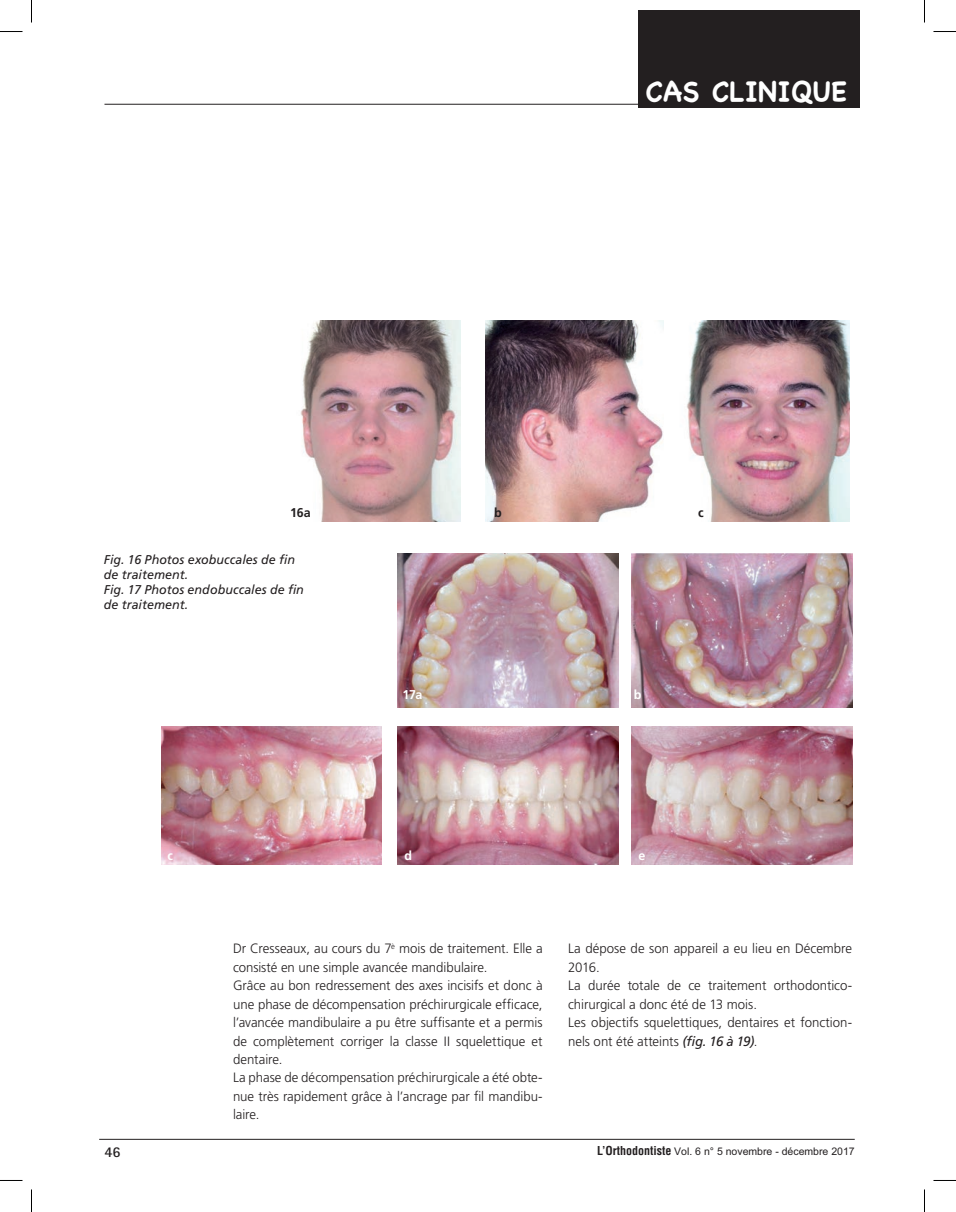
<style>
.page{position:relative;width:956px;height:1212px;background:#fff}
.page>*{position:absolute;margin:0;border:0;box-sizing:border-box;transform-origin:0 0}
.t1{font:700 28.5px "Chalkboard";letter-spacing:.005em;color:#fff}
.t2{font:700 15px "Rotis Sans Serif";color:#231f20}
.t3{font:300 13.5px/18.5px "Frutiger";color:#231f20}
.t4{font:italic 12.75px/15px "Frutiger";letter-spacing:.005em;color:#231f20}
.t5{font:700 12.75px "Frutiger";color:#fff}
.t6{font:700 12.75px "Frutiger";color:#231f20}
.t7{font:10.5px "M Arial";color:#231f20}
.s1{font-weight:400;font-style:italic}
.s2{font-family:"Helvetica";font-weight:700;font-stretch:condensed;font-size:12px}
</style>
<div class="page">
<hr style="left:99px;top:1138px;width:756px;height:1px;background:#231f20">
<hr style="left:104px;top:104px;width:748px;height:1px;background:#231f20">
<div style="left:638px;top:10px;width:222px;height:98px;background:#231f20"></div>
<img style="left:300px;top:321px;width:161px;height:200px">
<img style="left:485px;top:321px;width:178px;height:200px">
<img style="left:686px;top:321px;width:163px;height:200px">
<img style="left:398px;top:726px;width:220px;height:137px">
<img style="left:398px;top:553px;width:220px;height:154px">
<img style="left:161px;top:726px;width:221px;height:137px">
<img style="left:632px;top:553px;width:220px;height:154px">
<img style="left:632px;top:726px;width:220px;height:137px">
<svg style="left:0;top:31px;width:22px;height:1px"></svg>
<svg style="left:933px;top:31px;width:23px;height:1px"></svg>
<svg style="left:31px;top:0;width:1px;height:22px"></svg>
<svg style="left:31px;top:1189px;width:1px;height:22px"></svg>
<svg style="left:924px;top:0;width:1px;height:22px"></svg>
<svg style="left:924px;top:1189px;width:1px;height:22px"></svg>
<h1 class="t1" style="left:646px;top:75px;width:203px">CAS CLINIQUE</h1>
<p class="t6" style="left:290px;top:505px;width:22px">16a</p>
<p class="t6" style="left:494px;top:505px;width:9px">b</p>
<p class="t6" style="left:698px;top:505px;width:7px">c</p>
<p class="t4" style="left:104px;top:551px;width:202px">Fig. 16 Photos exobuccales de fin de traitement.<br>Fig. 17 Photos endobuccales de fin de traitement.</p>
<p class="t5" style="left:403px;top:686px;width:21px">17a</p>
<p class="t5" style="left:634px;top:686px;width:9px">b</p>
<p class="t5" style="left:167px;top:847px;width:7px">c</p>
<p class="t5" style="left:405px;top:847px;width:9px">d</p>
<p class="t5" style="left:638px;top:847px;width:8px">e</p>
<p class="t3" style="left:233px;top:938px;width:311px">Dr Cresseaux, au cours du 7<sup>è</sup> mois de traitement. Elle a consisté en une simple avancée mandibulaire.<br>Grâce au bon redressement des axes incisifs et donc à une phase de décompensation préchirurgicale efficace, l’avancée mandibulaire a pu être suffisante et a permis de complètement corriger la classe II squelettique et dentaire.<br>La phase de décompensation préchirurgicale a été obte&shy;nue très rapidement grâce à l’ancrage par fil mandibu&shy;laire.</p>
<p class="t3" style="left:568px;top:939px;width:286px">La dépose de son appareil a eu lieu en Décembre 2016.<br>La durée totale de ce traitement orthodontico&shy;chirurgical a donc été de 13 mois.<br>Les objectifs squelettiques, dentaires et fonction&shy;nels ont été atteints <span class="s1">(fig. 16 à 19)</span>.</p>
<p class="t2" style="left:104px;top:1141px;width:18px">46</p>
<p class="t7" style="left:597px;top:1144px;width:259px"><span class="s2">L’Orthodontiste</span> Vol. 6 n° 5 novembre - décembre 2017</p>
</div>
